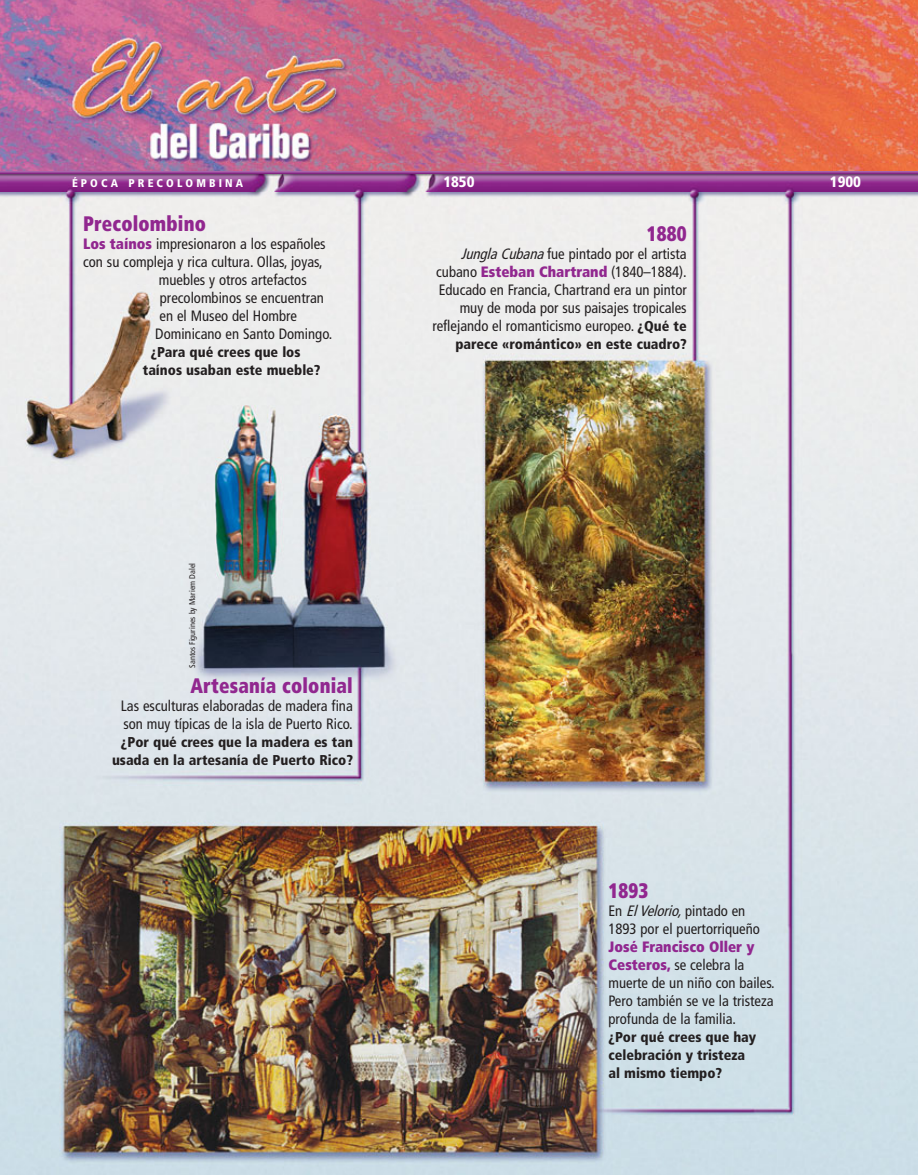
<style>
.page{position:relative;width:918px;height:1175px;background:#fff}
.page>*{position:absolute;margin:0;border:0;box-sizing:border-box;transform-origin:0 0}
.t1{font:900 condensed 21px "Frutiger";letter-spacing:.01em;color:#91278f;scale:.9 1}
.t2{font:condensed 15px/18px "Frutiger";color:#231f20}
.t3{font:900 condensed 15px "Frutiger";color:#fff}
.t4{font:900 condensed 14.25px/18px "Frutiger";color:#231f20}
.t5{font:900 condensed 11.25px "Frutiger";letter-spacing:.275em;color:#fff}
.t6{font:condensed 8.25px "Frutiger";color:#231f20}
.s1{font-weight:900;color:#91278f}
.s2{font-style:italic}
.s3{font-weight:900;font-size:14.25px}
</style>
<div class="page">
<img style="left:0;top:0;width:918px;height:1174px">
<p class="t5" style="left:72px;top:178px;width:173px">ÉPOCA PRECOLOMBINA</p>
<p class="t3" style="left:443px;top:176px;width:33px">1850</p>
<h1 class="t1" style="left:83px;top:216px;width:138px">Precolombino</h1>
<p class="t2" style="left:83px;top:236px;width:244px"><span class="s1">Los taínos</span> impresionaron a los españoles</p>
<p class="t2" style="left:83px;top:254px;width:241px">con su compleja y rica cultura. Ollas, joyas,</p>
<p class="t2" style="left:159px;top:272px;width:149px">muebles y otros artefactos</p>
<p class="t2" style="left:160px;top:290px;width:166px">precolombinos se encuentran</p>
<p class="t2" style="left:160px;top:308px;width:139px">en el Museo del Hombre</p>
<p class="t2" style="left:155px;top:326px;width:179px">Dominicano en Santo Domingo.</p>
<p class="t4" style="left:143px;top:345px;width:179px;text-indent:8px">¿Para qué crees que los taínos usaban este mueble?</p>
<h1 class="t1" style="left:647px;top:225px;width:46px">1880</h1>
<p class="t2" style="left:432px;top:246px;width:256px;text-align:right"><span class="s2">Jungla Cubana</span> fue pintado por el artista cubano <span class="s1">Esteban Chartrand</span> (1840–1884).<br>Educado en Francia, Chartrand era un pintor muy de moda por sus paisajes tropicales reflejando el romanticismo europeo. <span class="s3">¿Qué te</span></p>
<p class="t4" style="left:455px;top:336px;width:233px">parece «romántico» en este cuadro?</p>
<p class="t3" style="left:830px;top:176px;width:33px">1900</p>
<p class="t6" style="left:189px;top:668px;width:106px;rotate:-90deg">Santos Figurines by Mariem Dalel</p>
<h1 class="t1" style="left:191px;top:677px;width:182px">Artesanía colonial</h1>
<p class="t2" style="left:121px;top:698px;width:233px">Las esculturas elaboradas de madera fina son muy típicas de la isla de Puerto Rico.</p>
<p class="t4" style="left:112px;top:734px;width:242px;text-align:right">¿Por qué crees que la madera es tan usada en la artesanía de Puerto Rico?</p>
<h1 class="t1" style="left:608px;top:882px;width:46px">1893</h1>
<p class="t2" style="left:608px;top:903px;width:153px">En <span class="s2">El Velorio,</span> pintado en<br>1893 por el puertorriqueño</p>
<p class="t2" style="left:608px;top:939px;width:168px"><span class="s1">José Francisco Oller y<br>Cesteros,</span> se celebra la muerte de un niño con bailes.<br>Pero también se ve la tristeza profunda de la familia.</p>
<p class="t4" style="left:608px;top:1029px;width:149px">¿Por qué crees que hay celebración y tristeza al mismo tiempo?</p>
</div>
